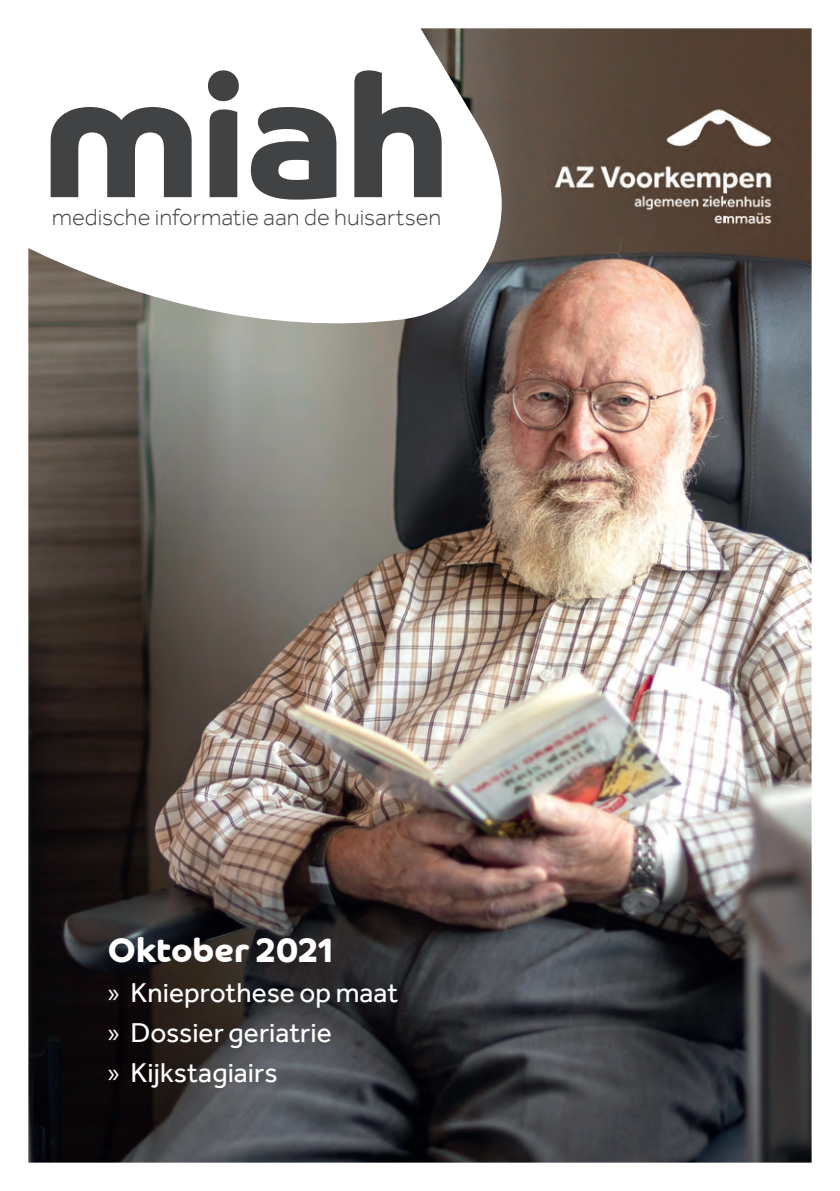
<style>
.page{position:relative;width:840px;height:1191px;background:#fff}
.page>*{position:absolute;margin:0;border:0;box-sizing:border-box;transform-origin:0 0}
.t1{font:700 172px "Co Headline";color:#414243}
.t2{font:700 34px "Co Headline";letter-spacing:.005em;color:#fff}
.t3{font:28px/40px "Effra";color:#fff}
.t4{font:300 24px "Effra";color:#414243}
.s1{font-family:"Myriad Pro"}
</style>
<div class="page">
<img style="left:28px;top:28px;width:783px;height:1134px">
<img style="left:536px;top:91px;width:252px;height:150px">
<svg style="left:28px;top:28px;width:502px;height:307px"></svg>
<h1 class="t1" style="left:41px;top:39px;width:411px">miah</h1>
<p class="t4" style="left:52px;top:203px;width:391px">medische informatie aan de huisartsen</p>
<p class="t2" style="left:108px;top:931px;width:228px">Oktober 2021</p>
<p class="t3" style="left:108px;top:972px;width:292px"><span class="s1">»</span> Knieprothese op maat <span class="s1">»</span> Dossier geriatrie<br><span class="s1">»</span> Kijkstagiairs</p>
</div>
